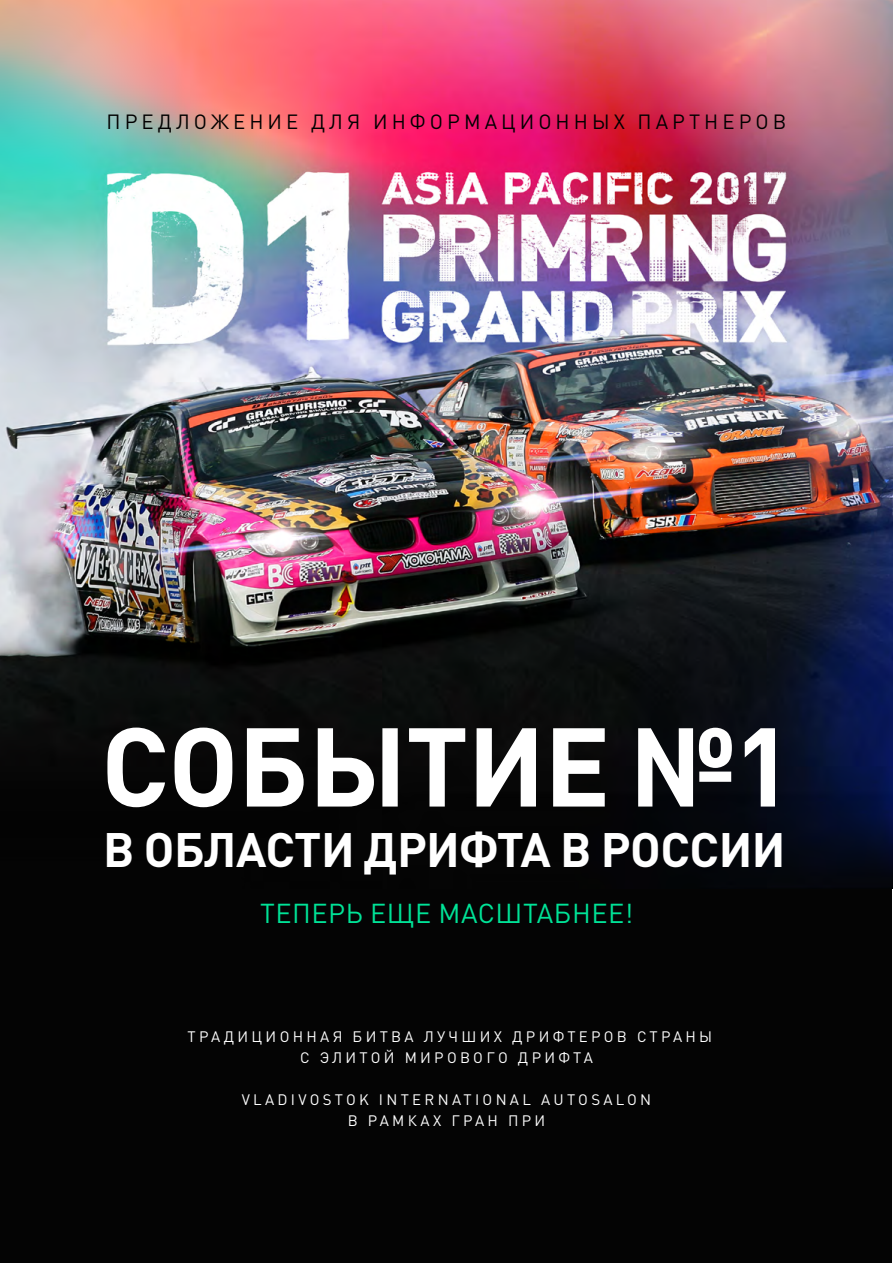
<style>
.page{position:relative;width:893px;height:1263px;background:#fff}
.page>*{position:absolute;margin:0;border:0;box-sizing:border-box;transform-origin:0 0}
.t1{font:700 109.95px "DIN Pro";color:#fff}
.t2{font:700 47.7px "DIN Pro";letter-spacing:-.01em;color:#fff}
.t3{font:27px "DIN Pro";letter-spacing:.02em;color:#00e397}
.t4{font:20.4px "DIN Pro";letter-spacing:.2em;color:#000}
.t5{font:15px/21px "DIN Pro";letter-spacing:.22em;color:#fff;text-align:center}
</style>
<div class="page">
<div style="left:1px;top:829px;width:891px;height:434px;background:#040404"></div>
<img style="left:0;top:0;width:893px;height:889px">
<h3 class="t4" style="left:107px;top:106px;width:681px">ПРЕДЛОЖЕНИЕ ДЛЯ ИНФОРМАЦИОННЫХ П АРТ НЕРОВ</h3>
<h1 class="t1" style="left:101px;top:675px;width:694px">Событие №1</h1>
<h2 class="t2" style="left:103px;top:810px;width:684px">в области дрифта в России</h2>
<h3 class="t3" style="left:260px;top:892px;width:375px">ТЕП ЕРЬ ЕЩЕ МАСШТАБНЕЕ!</h3>
<p class="t5" style="left:188px;top:1024px;width:526px">ТРАДИЦИОННАЯ БИТ ВА ЛУЧШИХ ДРИФТ ЕРОВ СТ РАНЫ<br>С ЭЛИТОЙ МИРОВОГО ДРИФТА</p>
<p class="t5" style="left:242px;top:1087px;width:411px">VLADIVOSTOK I NTERNATIONAL AUTOSALON<br>В РАМКАХ Г РАН ПРИ</p>
</div>
